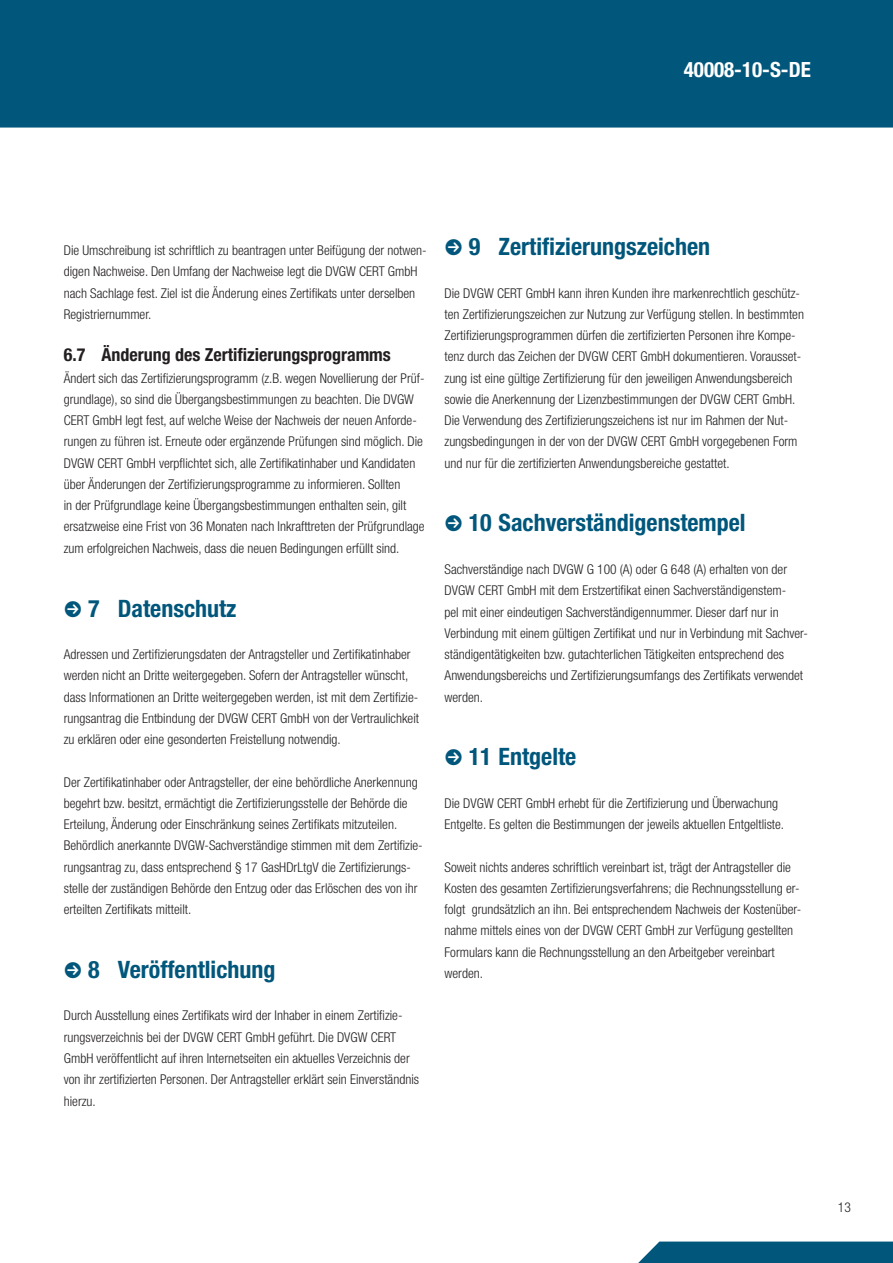
<style>
.page{position:relative;width:893px;height:1263px;background:#fff}
.page>*{position:absolute;margin:0;border:0;box-sizing:border-box;transform-origin:0 0}
.t1{font:700 condensed 24px "Helvetica Neue LT Pro";color:#00567b}
.t2{font:700 condensed 21px "Helvetica Neue LT Pro";color:#fff}
.t3{font:700 condensed 18px "Helvetica Neue LT Pro";color:#231f20}
.t4{font:300 condensed 13.5px/21.3px "Helvetica Neue LT Pro";color:#231f20}
</style>
<div class="page">
<div style="left:0;top:0;width:892px;height:128px;background:#00567b"></div>
<div style="left:638px;top:1242px;width:254px;height:21px;background:#00567b"></div>
<h2 class="t2" style="left:684px;top:62px;width:128px">40008-10-S-DE</h2>
<p class="t4" style="left:64px;top:241px;width:364px">Die Umschreibung ist schriftlich zu beantragen unter Beifügung der notwen&shy;digen Nachweise. Den Umfang der Nachweise legt die DVGW CERT GmbH nach Sachlage fest. Ziel ist die Änderung eines Zertifikats unter derselben Registriernummer.</p>
<h3 class="t3" style="left:64px;top:349px;width:328px">6.7 Änderung des Zertifizierungsprogramms</h3>
<p class="t4" style="left:64px;top:369px;width:362px">Ändert sich das Zertifizierungsprogramm (z.B. wegen Novellierung der Prüf&shy;grundlage), so sind die Übergangsbestimmungen zu beachten. Die DVGW CERT GmbH legt fest, auf welche Weise der Nachweis der neuen Anforde&shy;rungen zu führen ist. Erneute oder ergänzende Prüfungen sind möglich. Die DVGW CERT GmbH verpflichtet sich, alle Zertifikatinhaber und Kandidaten über Änderungen der Zertifizierungsprogramme zu informieren. Sollten<br>in der Prüfgrundlage keine Übergangsbestimmungen enthalten sein, gilt ersatzweise eine Frist von 36 Monaten nach Inkrafttreten der Prüfgrundlage zum erfolgreichen Nachweis, dass die neuen Bedingungen erfüllt sind.</p>
<h1 class="t1" style="left:88px;top:599px;width:150px">7 Datenschutz</h1>
<p class="t4" style="left:64px;top:645px;width:357px">Adressen und Zertifizierungsdaten der Antragsteller und Zertifikatinhaber werden nicht an Dritte weitergegeben. Sofern der Antragsteller wünscht, dass Informationen an Dritte weitergegeben werden, ist mit dem Zertifizie&shy;rungsantrag die Entbindung der DVGW CERT GmbH von der Vertraulichkeit zu erklären oder eine gesonderten Freistellung notwendig.</p>
<p class="t4" style="left:64px;top:773px;width:360px">Der Zertifikatinhaber oder Antragsteller, der eine behördliche Anerkennung begehrt bzw. besitzt, ermächtigt die Zertifizierungsstelle der Behörde die Erteilung, Änderung oder Einschränkung seines Zertifikats mitzuteilen.<br>Behördlich anerkannte DVGW-Sachverständige stimmen mit dem Zertifizie&shy;rungsantrag zu, dass entsprechend § 17 GasHDrLtgV die Zertifizierungs&shy;stelle der zuständigen Behörde den Entzug oder das Erlöschen des von ihr erteilten Zertifikats mitteilt.</p>
<h1 class="t1" style="left:88px;top:961px;width:189px">8 Veröffentlichung</h1>
<p class="t4" style="left:64px;top:1007px;width:357px">Durch Ausstellung eines Zertifikats wird der Inhaber in einem Zertifizie&shy;rungsverzeichnis bei der DVGW CERT GmbH geführt. Die DVGW CERT GmbH veröffentlicht auf ihren Internetseiten ein aktuelles Verzeichnis der von ihr zertifizierten Personen. Der Antragsteller erklärt sein Einverständnis hierzu.</p>
<h1 class="t1" style="left:469px;top:238px;width:243px">9 Zertifizierungszeichen</h1>
<p class="t4" style="left:444px;top:284px;width:361px">Die DVGW CERT GmbH kann ihren Kunden ihre markenrechtlich geschütz&shy;ten Zertifizierungszeichen zur Nutzung zur Verfügung stellen. In bestimmten Zertifizierungsprogrammen dürfen die zertifizierten Personen ihre Kompe&shy;tenz durch das Zeichen der DVGW CERT GmbH dokumentieren. Vorausset&shy;zung ist eine gültige Zertifizierung für den jeweiligen Anwendungsbereich sowie die Anerkennung der Lizenzbestimmungen der DVGW CERT GmbH.<br>Die Verwendung des Zertifizierungszeichens ist nur im Rahmen der Nut&shy;zungsbedingungen in der von der DVGW CERT GmbH vorgegebenen Form und nur für die zertifizierten Anwendungsbereiche gestattet.</p>
<h1 class="t1" style="left:469px;top:514px;width:278px">10 Sachverständigenstempel</h1>
<p class="t4" style="left:444px;top:560px;width:365px">Sachverständige nach DVGW G 100 (A) oder G 648 (A) erhalten von der DVGW CERT GmbH mit dem Erstzertifikat einen Sachverständigenstem-<br>pel mit einer eindeutigen Sachverständigennummer. Dieser darf nur in Verbindung mit einem gültigen Zertifikat und nur in Verbindung mit Sachver&shy;ständigentätigkeiten bzw. gutachterlichen Tätigkeiten entsprechend des Anwendungsbereichs und Zertifizierungsumfangs des Zertifikats verwendet werden.</p>
<h1 class="t1" style="left:469px;top:748px;width:109px">11 Entgelte</h1>
<p class="t4" style="left:444px;top:794px;width:341px">Die DVGW CERT GmbH erhebt für die Zertifizierung und Überwachung<br>Entgelte. Es gelten die Bestimmungen der jeweils aktuellen Entgeltliste.</p>
<p class="t4" style="left:444px;top:858px;width:358px">Soweit nichts anderes schriftlich vereinbart ist, trägt der Antragsteller die Kosten des gesamten Zertifizierungsverfahrens; die Rechnungsstellung er&shy;folgt grundsätzlich an ihn. Bei entsprechendem Nachweis der Kostenüber&shy;nahme mittels eines von der DVGW CERT GmbH zur Verfügung gestellten Formulars kann die Rechnungsstellung an den Arbeitgeber vereinbart werden.</p>
<p class="t4" style="left:837px;top:1198px;width:14px">13</p>
</div>
